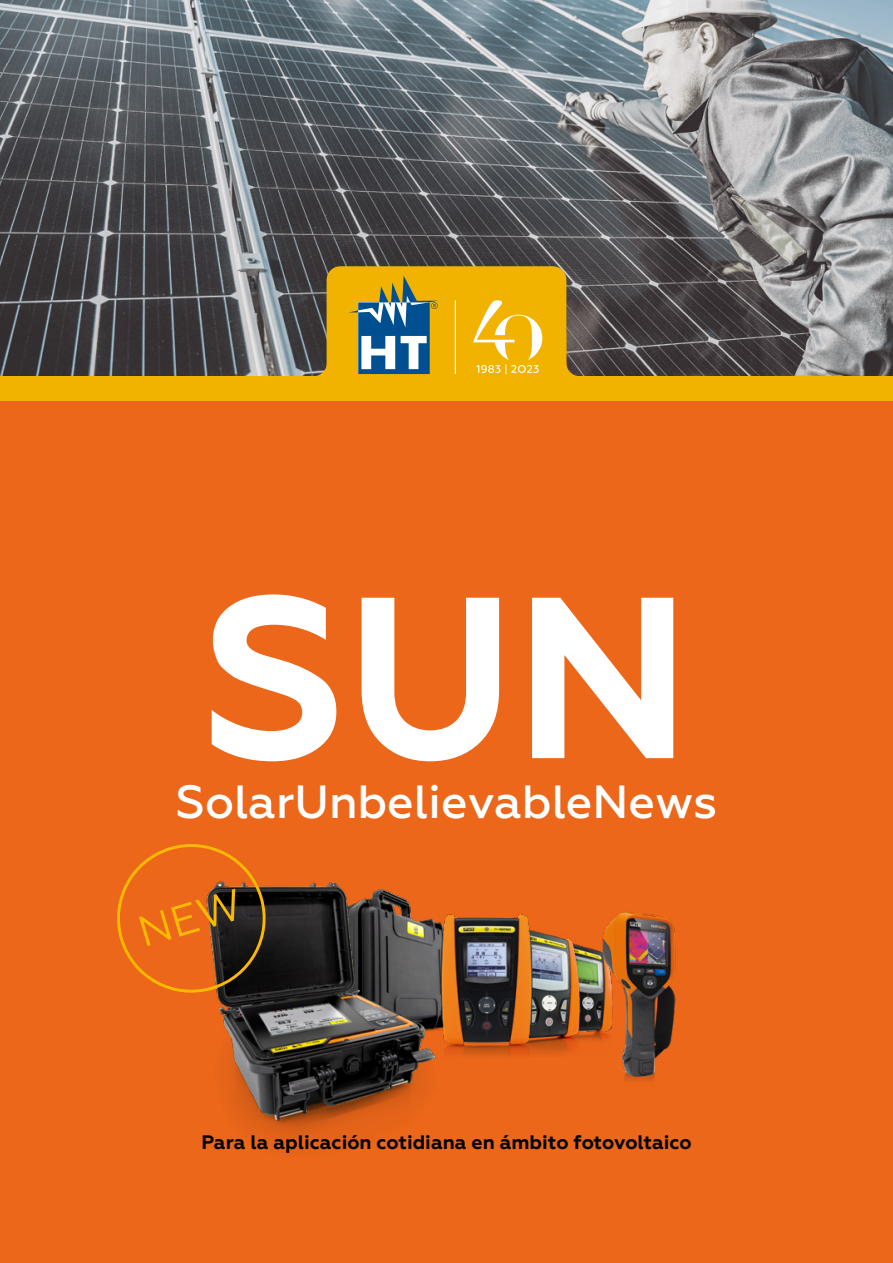
<style>
.page{position:relative;width:893px;height:1263px;background:#fff}
.page>*{position:absolute;margin:0;border:0;box-sizing:border-box;transform-origin:0 0}
.t1{font:700 229.2px "Geometria";color:#fff}
.t2{font:500 46.5px "Geometria";color:#fff}
.t3{font:700 19.5px "Geometria";color:#000}
</style>
<div class="page">
<div style="left:0;top:354px;width:893px;height:909px;background:#ec671a"></div>
<img style="left:0;top:0;width:893px;height:376px">
<div style="left:0;top:376px;width:893px;height:24px;background:#f1b300"></div>
<svg style="left:297px;top:266px;width:299px;height:110px;background:#b59937"></svg>
<img style="left:582px;top:946px;width:11px;height:95px">
<img style="left:593px;top:911px;width:83px;height:170px">
<img style="left:540px;top:932px;width:42px;height:122px">
<img style="left:218px;top:882px;width:210px;height:260px">
<img style="left:428px;top:914px;width:112px;height:147px">
<svg style="left:117px;top:844px;width:156px;height:155px"></svg>
<p class="t1" style="left:202px;top:542px;width:491px">SUN</p>
<p class="t2" style="left:176px;top:774px;width:543px">SolarUnbelievableNews</p>
<p class="t3" style="left:201px;top:1130px;width:492px">Para la aplicación cotidiana en ámbito fotovoltaico</p>
</div>
